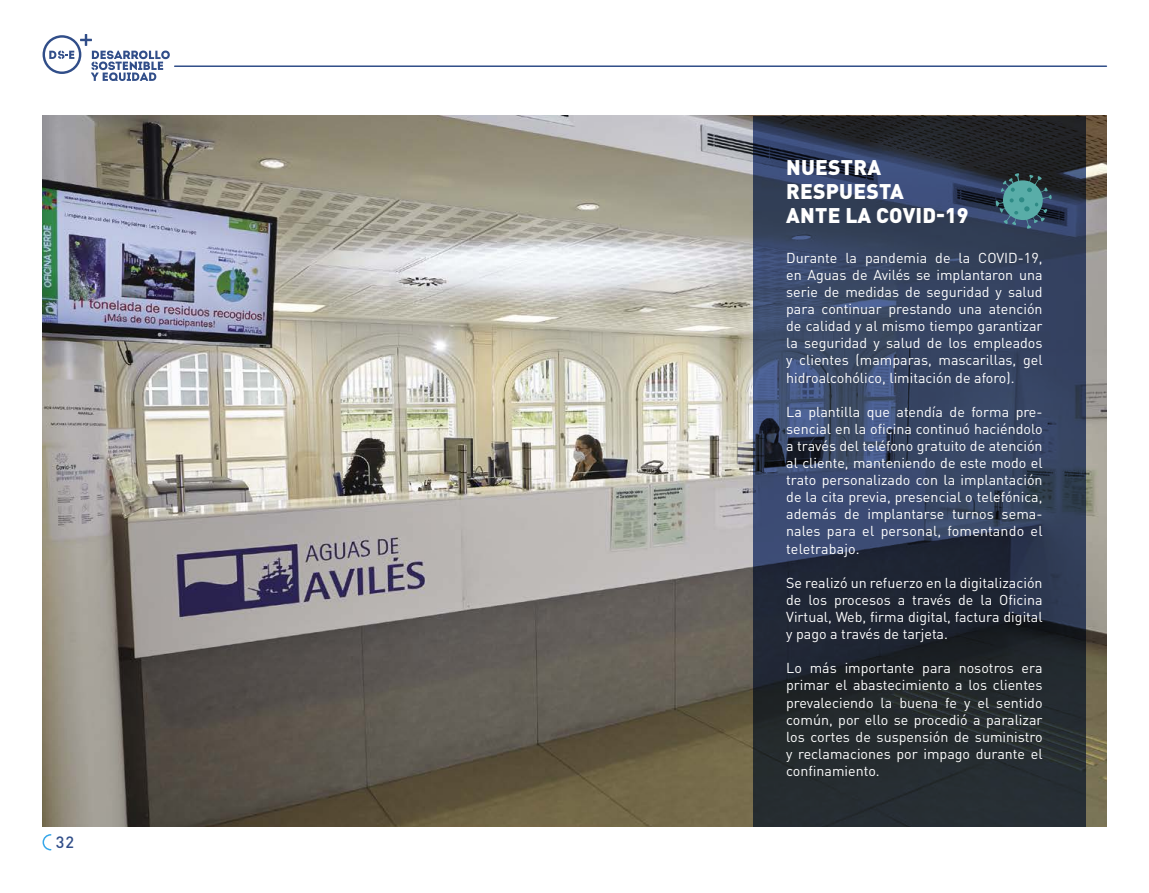
<style>
.page{position:relative;width:1149px;height:893px;background:#fff}
.page>*{position:absolute;margin:0;border:0;box-sizing:border-box;transform-origin:0 0}
.t1{font:900 21px/24px "DIN Pro";letter-spacing:.01em;color:#fff}
.t2{font:500 16.2px "DIN Pro";color:#314e89}
.t3{font:14.25px/17.1px "DIN Pro";color:#fff;text-align:justify}
</style>
<div class="page">
<hr style="left:175px;top:65px;width:931px;height:2px;background:#314e89">
<svg style="left:42px;top:834px;width:10px;height:17px"></svg>
<svg style="left:43px;top:34px;width:127px;height:47px"></svg>
<img style="left:43px;top:116px;width:1063px;height:711px">
<svg style="left:753px;top:116px;width:332px;height:711px;background:#2d384c"></svg>
<svg style="left:995px;top:173px;width:56px;height:56px;background:#3d6973"></svg>
<p class="t2" style="left:56px;top:831px;width:20px">32</p>
<h1 class="t1" style="left:786px;top:154px;width:184px">NUESTRA<br>RESPUESTA<br>ANTE LA COVID-19</h1>
<p class="t3" style="left:786px;top:249px;width:258px">Durante la pandemia de la COVID-19, en Aguas de Avilés se implantaron una serie de medidas de seguridad y salud para continuar prestando una atención de calidad y al mismo tiempo garantizar la seguridad y salud de los empleados y clientes (mamparas, mascarillas, gel hidroalcohólico, limitación de aforo).</p>
<p class="t3" style="left:786px;top:402px;width:258px">La plantilla que atendía de forma pre&shy;sencial en la oficina continuó haciéndolo a través del teléfono gratuito de atención al cliente, manteniendo de este modo el trato personalizado con la implantación de la cita previa, presencial o telefónica, además de implantarse turnos sema&shy;nales para el personal, fomentando el teletrabajo.</p>
<p class="t3" style="left:786px;top:573px;width:258px">Se realizó un refuerzo en la digitalización de los procesos a través de la Oficina Virtual, Web, firma digital, factura digital y pago a través de tarjeta.</p>
<p class="t3" style="left:786px;top:659px;width:258px">Lo más importante para nosotros era primar el abastecimiento a los clientes prevaleciendo la buena fe y el sentido común, por ello se procedió a paralizar los cortes de suspensión de suministro y reclamaciones por impago durante el confinamiento.</p>
</div>
